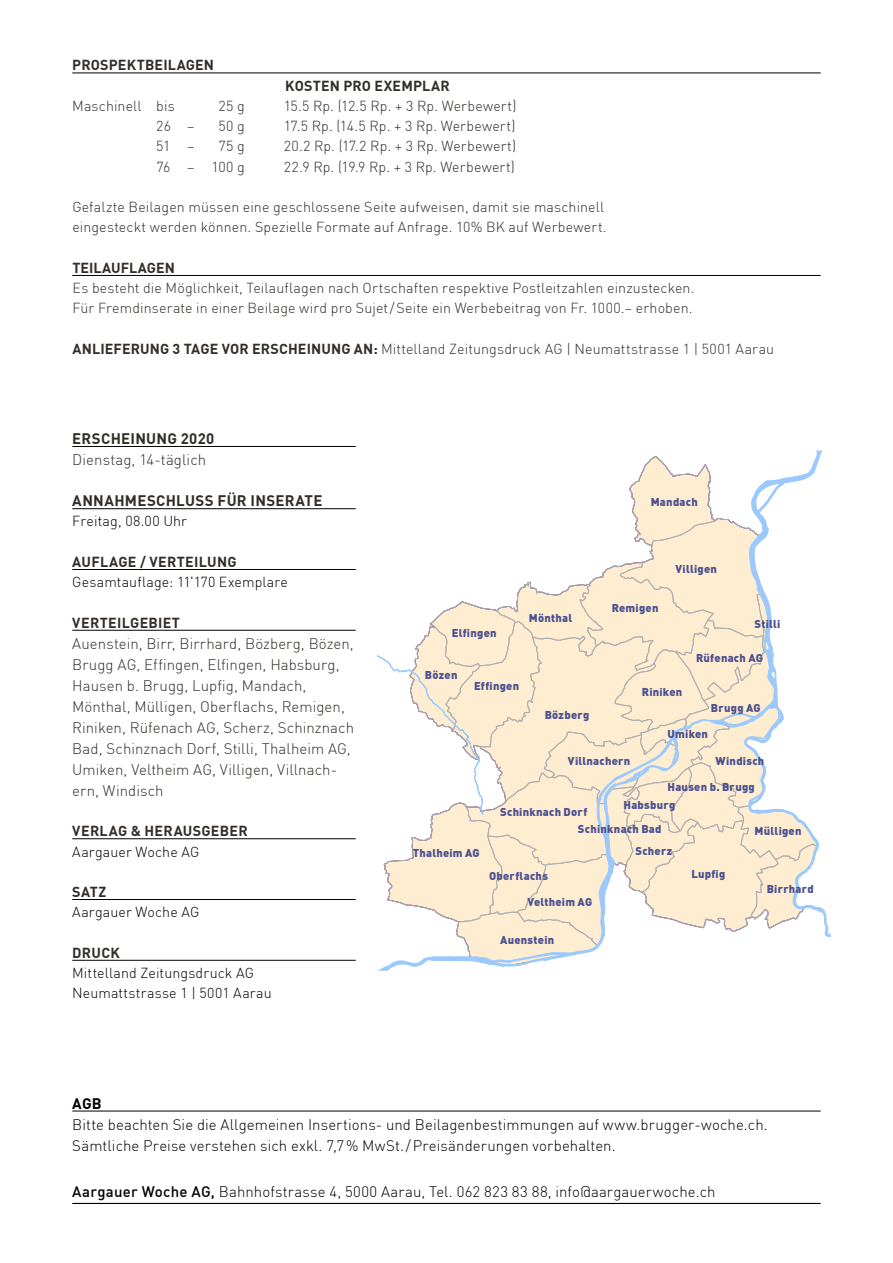
<style>
.page{position:relative;width:893px;height:1263px;background:#fff}
.page>*{position:absolute;margin:0;border:0;box-sizing:border-box;transform-origin:0 0}
.t1{font:300 15px/21px "DIN Pro";letter-spacing:.005em;color:#322d29}
.t2{font:300 15px/21px "DIN Pro";letter-spacing:.005em;color:#000}
.t3{font:700 15px "DIN Pro";letter-spacing:.02em;color:#322d29}
.t4{font:700 15px "DIN Pro";color:#000}
.t5{font:300 14.25px/20.2px "DIN Pro";letter-spacing:.01em;color:#322d29}
.t6{font:300 14.25px/20.2px "DIN Pro";letter-spacing:.01em;color:#000}
.t7{font:700 14.25px "DIN Pro";letter-spacing:.02em;color:#322d29}
.t8{font:700 14.25px "DIN Pro";color:#322d29}
.t9{font:900 11.1px/24.3px "DIN Pro";letter-spacing:.02em;color:#4b518e}
.s1{font-weight:700}
.s2{font-weight:500}
</style>
<div class="page">
<hr style="left:72px;top:1203px;width:749px;height:1px;background:#000">
<hr style="left:72px;top:446px;width:284px;height:1px;background:#000">
<hr style="left:72px;top:508px;width:284px;height:1px;background:#000">
<hr style="left:72px;top:569px;width:284px;height:1px;background:#000">
<hr style="left:72px;top:630px;width:284px;height:1px;background:#000">
<hr style="left:72px;top:838px;width:284px;height:1px;background:#000">
<hr style="left:72px;top:899px;width:284px;height:1px;background:#000">
<hr style="left:72px;top:960px;width:284px;height:1px;background:#000">
<hr style="left:72px;top:73px;width:749px;height:1px;background:#000">
<hr style="left:72px;top:275px;width:749px;height:1px;background:#000">
<hr style="left:72px;top:1111px;width:749px;height:1px;background:#000">
<svg style="left:378px;top:451px;width:453px;height:519px"></svg>
<p class="t7" style="left:72px;top:56px;width:143px">PROSPEKTBEILAGEN</p>
<p class="t7" style="left:285px;top:76px;width:166px">KOSTEN PRO EXEMPLAR</p>
<p class="t5" style="left:72px;top:95px;width:104px">Maschinell bis</p>
<p class="t5" style="left:219px;top:95px;width:28px">25 g</p>
<p class="t5" style="left:284px;top:95px;width:234px">15.5 Rp. (12.5 Rp. + 3 Rp. Werbewert)</p>
<p class="t5" style="left:156px;top:116px;width:40px">26 –</p>
<p class="t5" style="left:218px;top:116px;width:28px">50 g</p>
<p class="t5" style="left:284px;top:116px;width:233px">17.5 Rp. (14.5 Rp. + 3 Rp. Werbewert)</p>
<p class="t5" style="left:156px;top:136px;width:40px">51 –</p>
<p class="t5" style="left:219px;top:136px;width:28px">75 g</p>
<p class="t5" style="left:284px;top:136px;width:234px">20.2 Rp. (17.2 Rp. + 3 Rp. Werbewert)</p>
<p class="t5" style="left:156px;top:156px;width:90px">76 – 100 g</p>
<p class="t5" style="left:284px;top:156px;width:233px">22.9 Rp. (19.9 Rp. + 3 Rp. Werbewert)</p>
<p class="t5" style="left:72px;top:197px;width:536px">Gefalzte Beilagen müssen eine geschlossene Seite aufweisen, damit sie maschinell eingesteckt werden können. Spezielle Formate auf Anfrage. 10% BK auf Werbewert.</p>
<p class="t8" style="left:72px;top:258px;width:104px">TEILAUFLAGEN</p>
<p class="t5" style="left:72px;top:278px;width:624px">Es besteht die Möglichkeit, Teilauflagen nach Ortschaften respektive Postleitzahlen einzustecken.<br>Für Fremdinserate in einer Beilage wird pro Sujet/Seite ein Werbebeitrag von Fr. 1000.– erhoben.</p>
<p class="t5" style="left:72px;top:338px;width:703px"><span class="s1">ANLIEFERUNG 3 TAGE VOR ERSCHEINUNG AN:</span> Mittelland Zeitungsdruck AG | Neumattstrasse 1 | 5001 Aarau</p>
<p class="t3" style="left:72px;top:429px;width:144px">ERSCHEINUNG 2020</p>
<p class="t1" style="left:72px;top:449px;width:135px">Dienstag, 14-täglich</p>
<p class="t3" style="left:72px;top:491px;width:252px">ANNAHMESCHLUSS FÜR INSERATE</p>
<p class="t6" style="left:72px;top:511px;width:116px">Freitag, 08.00 Uhr</p>
<p class="t7" style="left:72px;top:552px;width:166px">AUFLAGE / VERTEILUNG</p>
<p class="t6" style="left:72px;top:572px;width:217px">Gesamtauflage: 11'170 Exemplare</p>
<p class="t7" style="left:72px;top:613px;width:109px">VERTEILGEBIET</p>
<p class="t1" style="left:72px;top:633px;width:283px">Auenstein, Birr, Birrhard, Bözberg, Bözen, Brugg AG, Effingen, Elfingen, Habsburg, Hausen b. Brugg, Lupfig, Mandach, Mönthal, Mülligen, Oberflachs, Remigen, Riniken, Rüfenach AG, Scherz, Schinznach Bad, Schinznach Dorf, Stilli, Thalheim AG, Umiken, Veltheim AG, Villigen, Villnach&shy;ern, Windisch</p>
<p class="t7" style="left:72px;top:822px;width:177px">VERLAG &amp; HERAUSGEBER</p>
<p class="t6" style="left:72px;top:841px;width:129px">Aargauer Woche AG</p>
<p class="t7" style="left:72px;top:882px;width:35px">SATZ</p>
<p class="t6" style="left:72px;top:902px;width:129px">Aargauer Woche AG</p>
<p class="t7" style="left:72px;top:943px;width:49px">DRUCK</p>
<p class="t6" style="left:72px;top:962px;width:201px">Mittelland Zeitungsdruck AG<br>Neumattstrasse 1 | 5001 Aarau</p>
<p class="t9" style="left:651px;top:489px;width:49px">Mandach</p>
<p class="t9" style="left:675px;top:556px;width:43px">Villigen</p>
<p class="t9" style="left:452px;top:620px;width:46px">Elfingen</p>
<p class="t9" style="left:425px;top:662px;width:34px">Bözen</p>
<p class="t9" style="left:474px;top:673px;width:47px">Effingen</p>
<p class="t9" style="left:529px;top:605px;width:45px">Mönthal</p>
<p class="t9" style="left:545px;top:702px;width:46px">Bözberg</p>
<p class="t9" style="left:612px;top:596px;width:48px">Remigen</p>
<p class="t9" style="left:642px;top:679px;width:42px">Riniken</p>
<p class="t9" style="left:755px;top:611px;width:27px">Stilli</p>
<p class="t9" style="left:696px;top:645px;width:68px">Rüfenach AG</p>
<p class="t9" style="left:711px;top:695px;width:51px">Brugg AG</p>
<p class="t9" style="left:668px;top:721px;width:42px">Umiken</p>
<p class="t9" style="left:568px;top:748px;width:64px">Villnachern</p>
<p class="t9" style="left:716px;top:748px;width:50px">Windisch</p>
<p class="t9" style="left:668px;top:774px;width:89px">Hausen b. Brugg</p>
<p class="t9" style="left:578px;top:792px;width:99px;text-indent:46px">Habsburg<br>Schinknach Bad</p>
<p class="t9" style="left:500px;top:800px;width:89px">Schinknach Dorf</p>
<p class="t9" style="left:413px;top:840px;width:69px">Thalheim AG</p>
<p class="t9" style="left:635px;top:838px;width:38px">Scherz</p>
<p class="t9" style="left:489px;top:863px;width:60px">Oberflachs</p>
<p class="t9" style="left:527px;top:889px;width:66px">Veltheim AG</p>
<p class="t9" style="left:500px;top:927px;width:56px">Auenstein</p>
<p class="t9" style="left:691px;top:861px;width:35px">Lupfig</p>
<p class="t9" style="left:755px;top:818px;width:48px">Mülligen</p>
<p class="t9" style="left:767px;top:876px;width:49px">Birrhard</p>
<p class="t4" style="left:72px;top:1093px;width:31px">AGB</p>
<p class="t2" style="left:72px;top:1113px;width:697px">Bitte beachten Sie die Allgemeinen Insertions- und Beilagenbestimmungen auf www.brugger-woche.ch.<br>Sämtliche Preise verstehen sich exkl. 7,7% MwSt./Preisänderungen vorbehalten.</p>
<p class="t2" style="left:72px;top:1181px;width:645px"><span class="s2">Aargauer Woche AG,</span> Bahnhofstrasse 4, 5000 Aarau, Tel. 062 823 83 88, info@aargauerwoche.ch</p>
</div>
